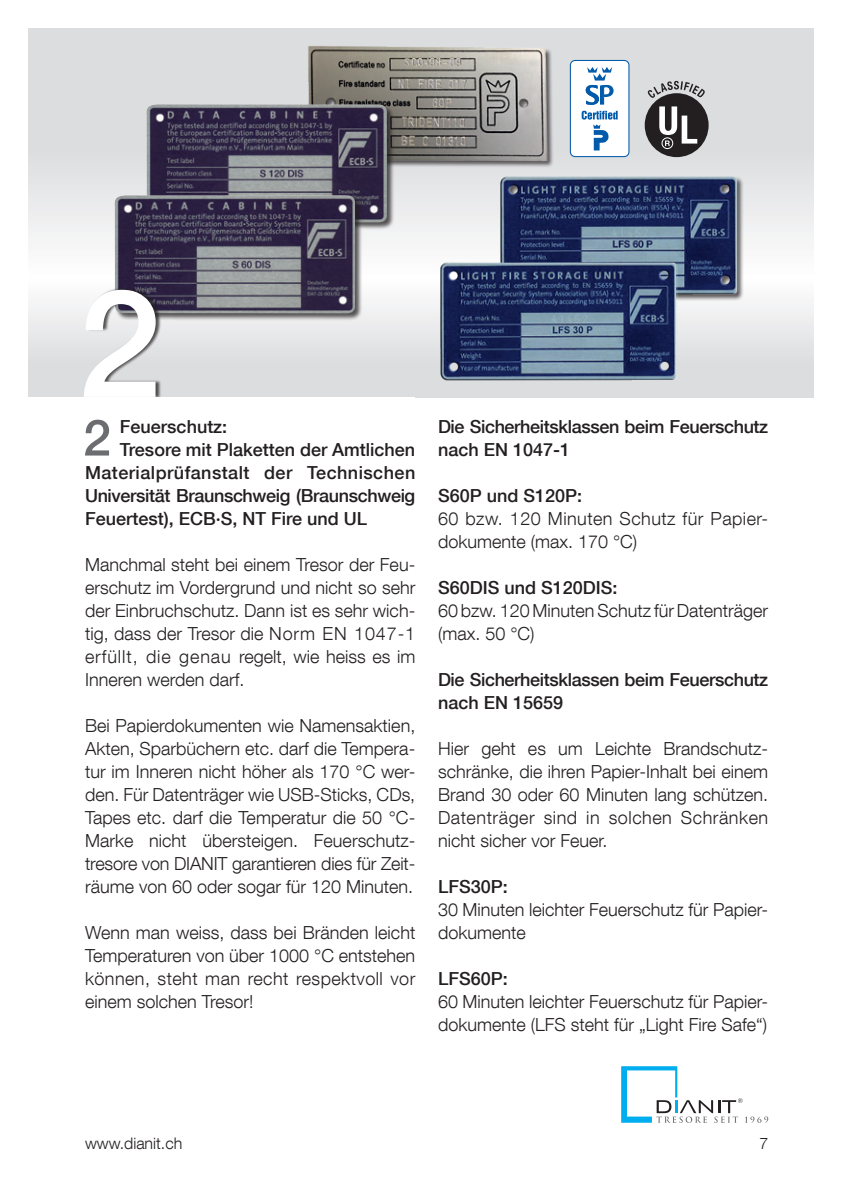
<style>
.page{position:relative;width:842px;height:1191px;background:#fff}
.page>*{position:absolute;margin:0;border:0;box-sizing:border-box;transform-origin:0 0}
._03_Fliesstext_10{font:500 150px "Helvetica Neue LT Com";color:#fff}
._03_Fliesstext_Head{font:500 50.2px "Helvetica Neue LT Com";color:#6c6d70}
._03_Fliesstext_9{font:300 18px/23px "Helvetica Neue LT Com";color:#231f20}
._03_Fliesstext_Head-2{font:500 18px/23px "Helvetica Neue LT Com";letter-spacing:-.02em;color:#231f20}
._03_Fliesstext_9-2{font:300 18px/23px "Helvetica Neue LT Com";letter-spacing:.025em;color:#231f20}
._03_Fliesstext_9-3{font:500 18px "Helvetica Neue LT Com";color:#231f20}
._03_Fliesstext_Head-3{font:500 18px "Helvetica Neue LT Com";color:#231f20}
.t1{font:300 16px "Helvetica Neue LT Com";color:#231f20}
</style>
<div class="page">
<svg style="left:621px;top:1066px;width:147px;height:57px"></svg>
<svg style="left:28px;top:28px;width:786px;height:369px"></svg>
<div style="left:646px;top:95px;width:61px;height:61px;background:#231f20;border-radius:50%"></div>
<div style="left:645px;top:93px;width:64px;height:64px;border:3px solid #231f20;border-radius:50%"></div>
<svg style="left:647px;top:81px;width:58px;height:18px"></svg>
<svg style="left:659px;top:106px;width:38px;height:40px"></svg>
<div style="left:662px;top:137px;width:11px;height:12px;border:1px solid #fff;border-radius:50%"></div>
<div style="left:570px;top:60px;width:59px;height:97px;background:#fff;border-radius:5px"></div>
<div style="left:570px;top:60px;width:59px;height:97px;border:1px solid #015aaa;border-radius:5px"></div>
<svg style="left:582px;top:111px;width:36px;height:39px"></svg>
<svg style="left:586px;top:67px;width:27px;height:38px"></svg>
<img style="left:294px;top:34px;width:269px;height:149px">
<div style="left:147px;top:105px;width:248px;height:125px;background:#231f20;opacity:.75"></div>
<img style="left:147px;top:104px;width:240px;height:118px">
<div style="left:115px;top:195px;width:248px;height:126px;background:#231f20;opacity:.75"></div>
<img style="left:115px;top:195px;width:240px;height:118px">
<div style="left:500px;top:176px;width:244px;height:125px;background:#231f20;opacity:.75"></div>
<img style="left:498px;top:174px;width:241px;height:124px">
<img style="left:438px;top:260px;width:240px;height:122px">
<div style="left:86px;top:287px;width:76px;height:112px;background:#231f20;opacity:.75"></div>
<div style="left:28px;top:397px;width:387px;height:23px;background:#fff"></div>
<p class="_03_Fliesstext_10" style="left:78px;top:253px;width:85px">2</p>
<p class="_03_Fliesstext_Head" style="left:83px;top:407px;width:29px">2</p>
<p class="_03_Fliesstext_Head-3" style="left:120px;top:415px;width:109px">Feuerschutz:</p>
<p class="_03_Fliesstext_Head-2" style="left:85px;top:437px;width:332px;text-align:justify;text-indent:35px">Tresore mit Plaketten der Amtlichen Materialprüfanstalt der Technischen Universität Braunschweig (Braunschweig Feuertest), ECB·S, NT Fire und UL</p>
<p class="_03_Fliesstext_9" style="left:85px;top:552px;width:332px;text-align:justify">Manchmal steht bei einem Tresor der Feu&shy;erschutz im Vordergrund und nicht so sehr der Einbruchschutz. Dann ist es sehr wich&shy;tig, dass der Tresor die Norm EN 1047-1 erfüllt, die genau regelt, wie heiss es im Inneren werden darf.</p>
<p class="_03_Fliesstext_9" style="left:85px;top:713px;width:332px">Bei Papierdokumenten wie Namensaktien, Akten, Sparbüchern etc. darf die Tempera&shy;tur im Inneren nicht höher als 170 °C wer&shy;den. Für Datenträger wie USB-Sticks, CDs, Tapes etc. darf die Temperatur die 50 °C-Marke nicht übersteigen. Feuerschutz&shy;tresore von DIANIT garantieren dies für Zeit&shy;räume von 60 oder sogar für 120 Minuten.</p>
<p class="_03_Fliesstext_9" style="left:85px;top:920px;width:332px;text-align:justify">Wenn man weiss, dass bei Bränden leicht Temperaturen von über 1000 °C entstehen können, steht man recht respektvoll vor einem solchen Tresor!</p>
<p class="_03_Fliesstext_Head-2" style="left:438px;top:414px;width:332px">Die Sicherheitsklassen beim Feuerschutz nach EN 1047-1</p>
<p class="_03_Fliesstext_9-3" style="left:438px;top:484px;width:146px">S60P und S120P:</p>
<p class="_03_Fliesstext_9-2" style="left:438px;top:506px;width:330px">60 bzw. 120 Minuten Schutz für Papier&shy;dokumente (max. 170 °C)</p>
<p class="_03_Fliesstext_9-3" style="left:438px;top:576px;width:181px">S60DIS und S120DIS:</p>
<p class="_03_Fliesstext_9" style="left:438px;top:598px;width:332px">60 bzw. 120 Minuten Schutz für Datenträger (max. 50 °C)</p>
<p class="_03_Fliesstext_Head-2" style="left:438px;top:667px;width:332px">Die Sicherheitsklassen beim Feuerschutz nach EN 15659</p>
<p class="_03_Fliesstext_9" style="left:438px;top:736px;width:332px;text-align:justify">Hier geht es um Leichte Brandschutz&shy;schränke, die ihren Papier-Inhalt bei einem Brand 30 oder 60 Minuten lang schützen.<br>Datenträger sind in solchen Schränken nicht sicher vor Feuer.</p>
<p class="_03_Fliesstext_9-3" style="left:438px;top:875px;width:71px">LFS30P:</p>
<p class="_03_Fliesstext_9" style="left:438px;top:897px;width:332px">30 Minuten leichter Feuerschutz für Papier&shy;dokumente</p>
<p class="_03_Fliesstext_9-3" style="left:438px;top:967px;width:71px">LFS60P:</p>
<p class="_03_Fliesstext_9" style="left:438px;top:989px;width:332px">60 Minuten leichter Feuerschutz für Papier&shy;dokumente (LFS steht für „Light Fire Safe“)</p>
<p class="t1" style="left:85px;top:1133px;width:99px">www.dianit.ch</p>
<p class="t1" style="left:759px;top:1133px;width:10px">7</p>
</div>
